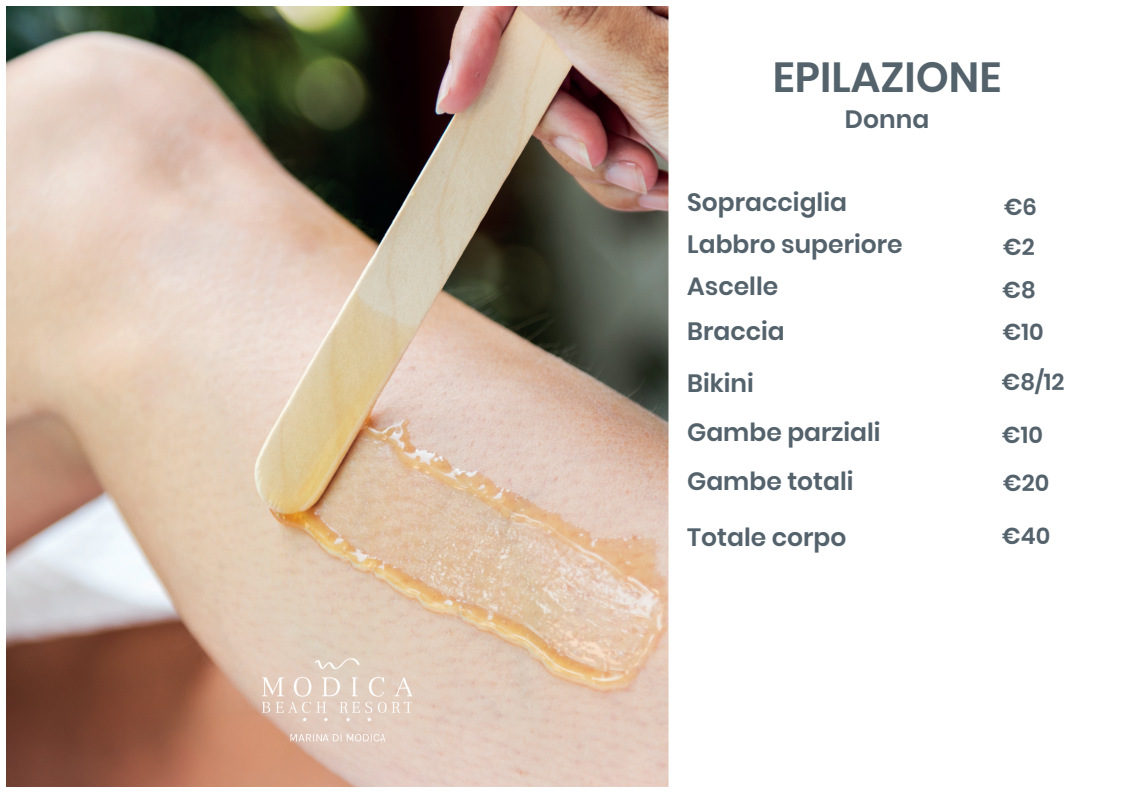
<style>
.page{position:relative;width:1123px;height:793px;background:#fff}
.page>*{position:absolute;margin:0;border:0;box-sizing:border-box;transform-origin:0 0}
.t1{font:600 42px "Poppins";color:#54626c}
.t2{font:600 25px/52.2px "Poppins";color:#54626c}
.t3{font:600 23px/50.5px "Poppins";color:#54626c}
</style>
<div class="page">
<img style="left:7px;top:7px;width:660px;height:779px">
<div style="left:0;top:0;width:674px;height:793px;border:6px solid #fff"></div>
<img style="left:263px;top:659px;width:149px;height:87px">
<h1 class="t1" style="left:773px;top:53px;width:230px">EPILAZIONE</h1>
<p class="t2" style="left:845px;top:94px;width:86px">Donna</p>
<p class="t2" style="left:687px;top:177px;width:161px">Sopracciglia</p>
<p class="t3" style="left:1004px;top:182px;width:34px">€6</p>
<p class="t2" style="left:687px;top:219px;width:217px">Labbro superiore</p>
<p class="t3" style="left:1003px;top:222px;width:33px">€2</p>
<p class="t2" style="left:687px;top:260px;width:93px">Ascelle</p>
<p class="t3" style="left:1002px;top:265px;width:35px">€8</p>
<p class="t2" style="left:687px;top:305px;width:99px">Braccia<br>Bikini</p>
<p class="t2" style="left:687px;top:408px;width:195px;line-height:49px">Gambe parziali<br>Gambe totali</p>
<p class="t2" style="left:687px;top:511px;width:161px">Totale corpo</p>
<p class="t3" style="left:1002px;top:307px;width:64px">€10 €8/12</p>
<p class="t3" style="left:1002px;top:411px;width:48px;line-height:47.7px">€10 €20</p>
<p class="t3" style="left:1002px;top:511px;width:50px">€40</p>
</div>
